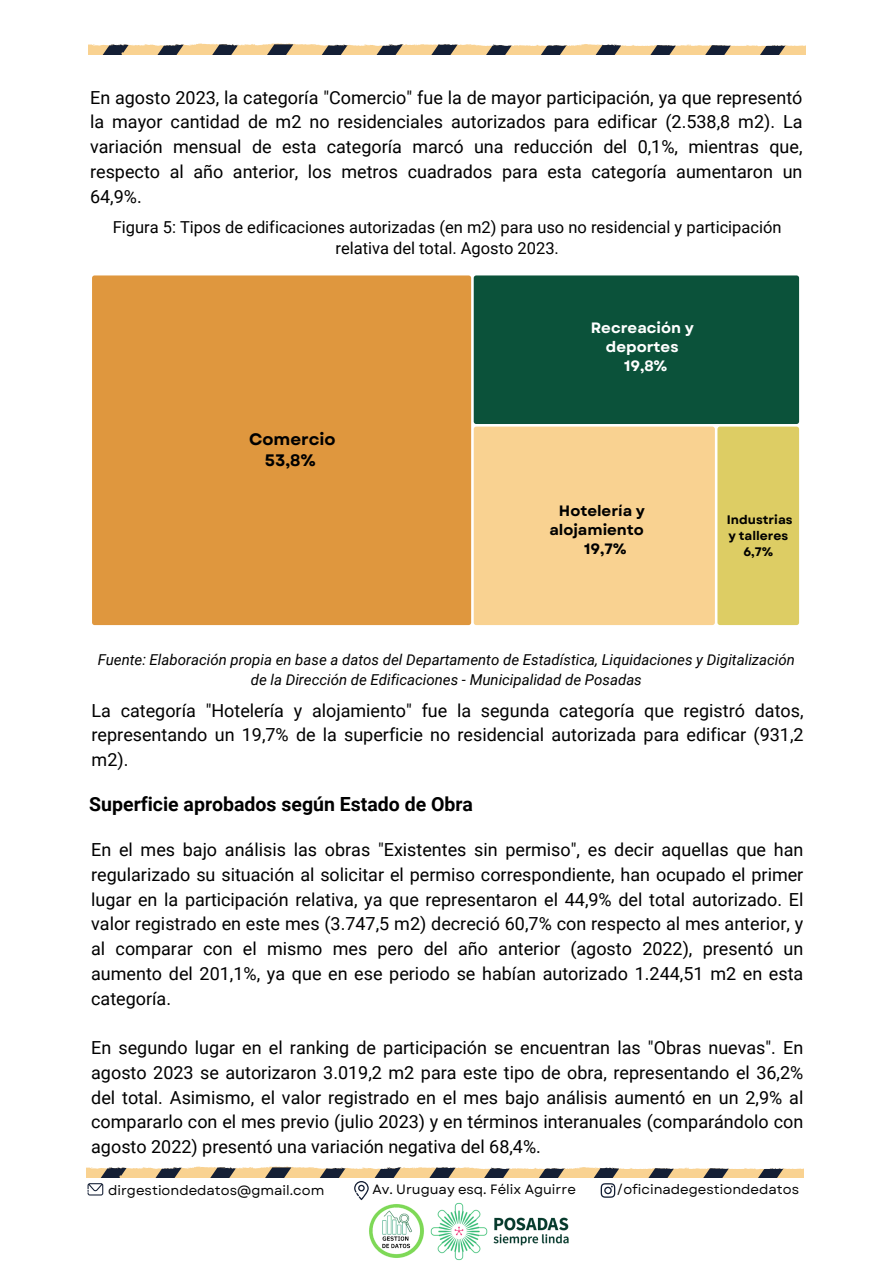
<style>
.page{position:relative;width:893px;height:1264px;background:#fff}
.page>*{position:absolute;margin:0;border:0;box-sizing:border-box;transform-origin:0 0}
.t1{font:700 19.5px "Roboto";color:#000}
.t2{font:18px/24.8px "Roboto";color:#000;text-align:justify}
.t3{font:700 16.65px "Garet";color:#000}
.t4{font:16.5px/20.2px "Roboto";color:#000;text-align:center}
.t5{font:italic 15px/20.2px "Roboto";color:#000;text-align:center}
.t6{font:700 15px/19px "Garet";color:#000;text-align:right}
.t7{font:700 15px/19px "Garet";color:#fff;text-align:center}
.t8{font:13.5px "Garet";color:#020202}
.t9{font:700 12.3px/16px "Garet";color:#000}
</style>
<div class="page">
<svg style="left:87px;top:1166px;width:716px;height:34px"></svg>
<svg style="left:89px;top:43px;width:716px;height:12px;background:#b9a789"></svg>
<img style="left:369px;top:1204px;width:55px;height:54px">
<img style="left:424px;top:1193px;width:151px;height:68px">
<div style="left:92px;top:275px;width:379px;height:350px;background:#df973e"></div>
<div style="left:473px;top:275px;width:326px;height:149px;background:#0b523a"></div>
<div style="left:473px;top:426px;width:241px;height:199px;background:#f9d291"></div>
<div style="left:229px;top:426px;width:116px;height:47px;background:#df973e"></div>
<div style="left:590px;top:318px;width:104px;height:60px;background:#0b523a"></div>
<div style="left:548px;top:501px;width:107px;height:60px;background:#f9d291"></div>
<div style="left:717px;top:426px;width:82px;height:199px;background:#ddcd64"></div>
<p class="t2" style="left:90px;top:85px;width:714px">En agosto 2023, la categoría "Comercio" fue la de mayor participación, ya que representó la mayor cantidad de m2 no residenciales autorizados para edificar (2.538,8 m2). La variación mensual de esta categoría marcó una reducción del 0,1%, mientras que, respecto al año anterior, los metros cuadrados para esta categoría aumentaron un 64,9%.</p>
<p class="t4" style="left:113px;top:218px;width:670px">Figura 5: Tipos de edificaciones autorizadas (en m2) para uso no residencial y participación relativa del total. Agosto 2023.</p>
<p class="t3" style="left:249px;top:427px;width:88px">Comercio</p>
<p class="t3" style="left:265px;top:448px;width:53px">53,8%</p>
<p class="t7" style="left:590px;top:318px;width:104px">Recreación y deportes</p>
<p class="t7" style="left:624px;top:357px;width:45px">19,8%</p>
<p class="t6" style="left:549px;top:501px;width:97px">Hotelería y alojamiento</p>
<p class="t6" style="left:584px;top:539px;width:44px">19,7%</p>
<p class="t9" style="left:727px;top:511px;width:67px">Industrias y talleres</p>
<p class="t9" style="left:743px;top:543px;width:31px">6,7%</p>
<p class="t5" style="left:98px;top:649px;width:698px">Fuente: Elaboración propia en base a datos del Departamento de Estadística, Liquidaciones y Digitalización de la Dirección de Edificaciones - Municipalidad de Posadas</p>
<p class="t2" style="left:92px;top:698px;width:713px">La categoría "Hotelería y alojamiento" fue la segunda categoría que registró datos, representando un 19,7% de la superficie no residencial autorizada para edificar (931,2 m2).</p>
<p class="t1" style="left:89px;top:793px;width:385px">Superficie aprobados según Estado de Obra</p>
<p class="t2" style="left:91px;top:837px;width:713px">En el mes bajo análisis las obras "Existentes sin permiso", es decir aquellas que han regularizado su situación al solicitar el permiso correspondiente, han ocupado el primer lugar en la participación relativa, ya que representaron el 44,9% del total autorizado. El valor registrado en este mes (3.747,5 m2) decreció 60,7% con respecto al mes anterior, y al comparar con el mismo mes pero del año anterior (agosto 2022), presentó un aumento del 201,1%, ya que en ese periodo se habían autorizado 1.244,51 m2 en esta categoría.</p>
<p class="t2" style="left:91px;top:1035px;width:713px">En segundo lugar en el ranking de participación se encuentran las "Obras nuevas". En agosto 2023 se autorizaron 3.019,2 m2 para este tipo de obra, representando el 36,2% del total. Asimismo, el valor registrado en el mes bajo análisis aumentó en un 2,9% al compararlo con el mes previo (julio 2023) y en términos interanuales (comparándolo con agosto 2022) presentó una variación negativa del 68,4%.</p>
<p class="t8" style="left:108px;top:1180px;width:218px">dirgestiondedatos@gmail.com</p>
<p class="t8" style="left:372px;top:1179px;width:205px">Av. Uruguay esq. Félix Aguirre</p>
<p class="t8" style="left:616px;top:1179px;width:184px">/oficinadegestiondedatos</p>
</div>
